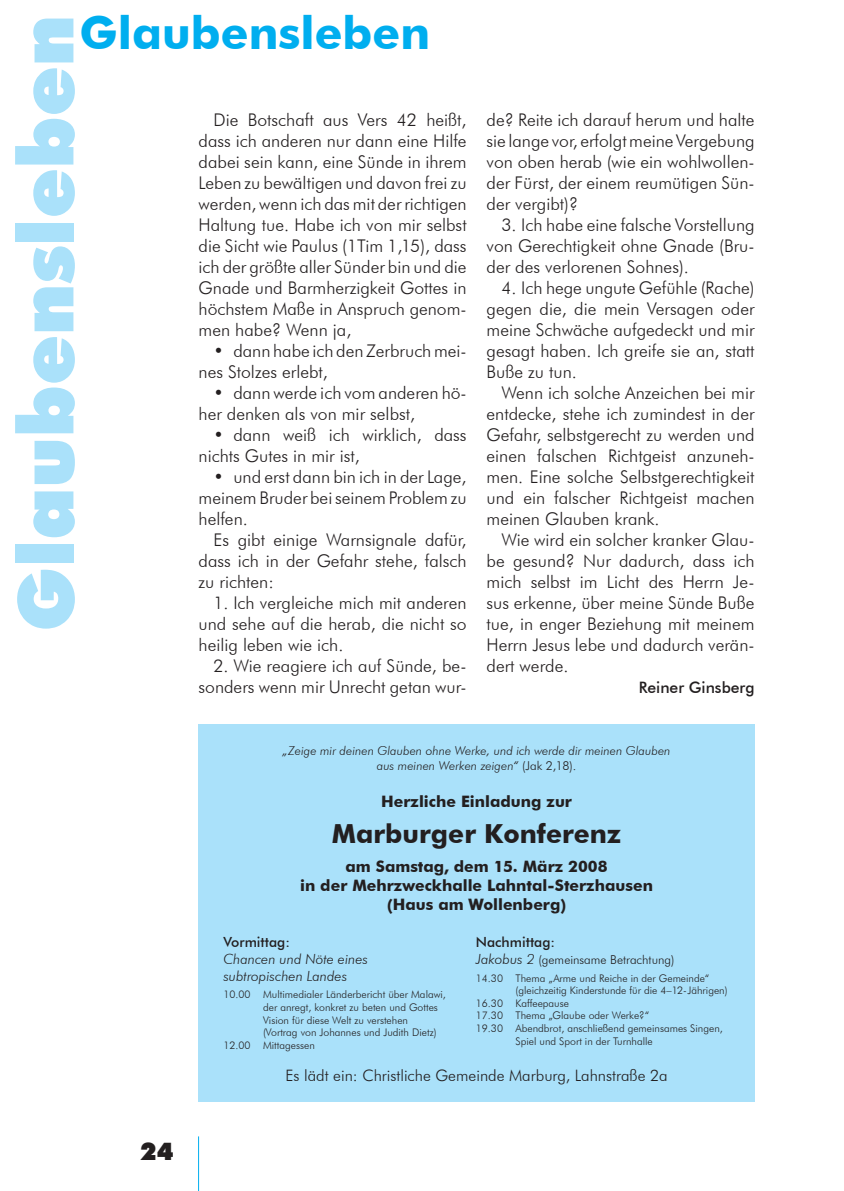
<style>
.page{position:relative;width:844px;height:1191px;background:#fff}
.page>*{position:absolute;margin:0;border:0;box-sizing:border-box;transform-origin:0 0}
.t1{font:900 77px "Futura BT";color:#aae1fa}
.t2{font:700 45.5px "Futura BT";color:#00aeef}
.t3{font:700 26.25px "Futura BT";color:#231f20}
.t4{font:900 24.5px "Futura BT";color:#231f20}
.t5{font:300 17.5px/21px "Futura BT";color:#231f20;text-align:justify}
.t6{font:700 15.75px/18.9px "Futura BT";color:#231f20;text-align:center}
.t7{font:300 15.75px "Futura BT";color:#231f20}
.t8{font:500 15.75px "Futura BT";color:#231f20}
.t9{font:italic 300 14px/16.8px "Futura BT";color:#231f20}
.t10{font:500 14px "Futura BT";color:#231f20}
.t11{font:italic 300 12.25px/14.7px "Futura BT";color:#231f20;text-align:center}
.t12{font:300 12.25px "Futura BT";color:#231f20}
.t13{font:300 10.5px "Futura BT";color:#231f20}
.s1{font-style:normal}
.s2{font-style:italic;font-size:14px}
</style>
<div class="page">
<hr style="left:198px;top:1136px;width:1px;height:55px;background:#00aeef">
<div style="left:198px;top:724px;width:556px;height:377px;background:#aae1fa"></div>
<h2 class="t2" style="left:79px;top:6px;width:352px">Glaubensleben</h2>
<h1 class="t1" style="left:-1px;top:632px;width:618px;rotate:-90deg">Glaubensleben</h1>
<p class="t5" style="left:198px;top:109px;width:269px;text-indent:15px">Die Botschaft aus Vers 42 heißt, dass ich anderen nur dann eine Hilfe dabei sein kann, eine Sünde in ihrem Leben zu bewältigen und davon frei zu werden, wenn ich das mit der richtigen Haltung tue. Habe ich von mir selbst die Sicht wie Paulus (1Tim 1,15), dass ich der größte aller Sünder bin und die Gnade und Barmherzigkeit Gottes in höchstem Maße in Anspruch genom&shy;men habe? Wenn ja,</p>
<p class="t5" style="left:198px;top:340px;width:269px;text-indent:15px">• dann habe ich den Zerbruch mei&shy;nes Stolzes erlebt,</p>
<p class="t5" style="left:198px;top:382px;width:269px;text-indent:15px">• dann werde ich vom anderen hö&shy;her denken als von mir selbst,</p>
<p class="t5" style="left:198px;top:424px;width:269px;text-indent:15px">• dann weiß ich wirklich, dass nichts Gutes in mir ist,</p>
<p class="t5" style="left:198px;top:466px;width:269px;text-indent:15px">• und erst dann bin ich in der Lage, meinem Bruder bei seinem Problem zu helfen.</p>
<p class="t5" style="left:198px;top:529px;width:269px;text-indent:15px">Es gibt einige Warnsignale dafür, dass ich in der Gefahr stehe, falsch zu richten:</p>
<p class="t5" style="left:198px;top:592px;width:269px;text-indent:15px">1. Ich vergleiche mich mit anderen und sehe auf die herab, die nicht so heilig leben wie ich.</p>
<p class="t5" style="left:198px;top:655px;width:269px;text-align:right">2. Wie reagiere ich auf Sünde, be&shy;sonders wenn mir Unrecht getan wur-</p>
<p class="t5" style="left:486px;top:109px;width:269px">de? Reite ich darauf herum und halte sie lange vor, erfolgt meine Vergebung von oben herab (wie ein wohlwollen&shy;der Fürst, der einem reumütigen Sün&shy;der vergibt)?</p>
<p class="t5" style="left:486px;top:214px;width:269px;text-indent:15px">3. Ich habe eine falsche Vorstellung von Gerechtigkeit ohne Gnade (Bru&shy;der des verlorenen Sohnes).</p>
<p class="t5" style="left:486px;top:277px;width:269px;text-indent:15px">4. Ich hege ungute Gefühle (Rache) gegen die, die mein Versagen oder meine Schwäche aufgedeckt und mir gesagt haben. Ich greife sie an, statt Buße zu tun.</p>
<p class="t5" style="left:486px;top:382px;width:269px;text-indent:15px">Wenn ich solche Anzeichen bei mir entdecke, stehe ich zumindest in der Gefahr, selbstgerecht zu werden und einen falschen Richtgeist anzuneh&shy;men. Eine solche Selbstgerechtigkeit und ein falscher Richtgeist machen meinen Glauben krank.</p>
<p class="t5" style="left:486px;top:529px;width:269px;text-indent:15px">Wie wird ein solcher kranker Glau&shy;be gesund? Nur dadurch, dass ich mich selbst im Licht des Herrn Je&shy;sus erkenne, über meine Sünde Buße tue, in enger Beziehung mit meinem Herrn Jesus lebe und dadurch verän&shy;dert werde.</p>
<p class="t8" style="left:638px;top:678px;width:117px">Reiner Ginsberg</p>
<h3 class="t4" style="left:140px;top:1136px;width:35px">24</h3>
<p class="t11" style="left:282px;top:743px;width:389px">„Zeige mir deinen Glauben ohne Werke, und ich werde dir meinen Glauben aus meinen Werken zeigen“ <span class="s1">(Jak 2,18).</span></p>
<p class="t6" style="left:381px;top:791px;width:192px">Herzliche Einladung zur</p>
<h3 class="t3" style="left:332px;top:818px;width:291px">Marburger Konferenz</h3>
<p class="t6" style="left:300px;top:856px;width:354px">am Samstag, dem 15. März 2008<br>in der Mehrzweckhalle Lahntal-Sterzhausen (Haus am Wollenberg)</p>
<p class="t10" style="left:223px;top:933px;width:68px">Vormittag:</p>
<p class="t9" style="left:223px;top:950px;width:146px">Chancen und Nöte eines subtropischen Landes</p>
<p class="t13" style="left:223px;top:988px;width:224px">10.00 Multimedialer Länderbericht über Malawi,</p>
<p class="t13" style="left:263px;top:1001px;width:176px">der anregt, konkret zu beten und Gottes</p>
<p class="t13" style="left:263px;top:1013px;width:146px">Vision für diese Welt zu verstehen</p>
<p class="t13" style="left:263px;top:1026px;width:175px">(Vortrag von Johannes und Judith Dietz)</p>
<p class="t13" style="left:223px;top:1038px;width:93px">12.00 Mittagessen</p>
<p class="t10" style="left:475px;top:933px;width:81px">Nachmittag:</p>
<p class="t12" style="left:475px;top:952px;width:200px"><span class="s2">Jakobus 2</span> (gemeinsame Betrachtung)</p>
<p class="t13" style="left:475px;top:971px;width:235px">14.30 Thema „Arme und Reiche in der Gemeinde“</p>
<p class="t13" style="left:515px;top:984px;width:213px">(gleichzeitig Kinderstunde für die 4–12-Jährigen)</p>
<p class="t13" style="left:475px;top:996px;width:95px">16.30 Kaffeepause</p>
<p class="t13" style="left:475px;top:1009px;width:175px">17.30 Thema „Glaube oder Werke?“</p>
<p class="t13" style="left:475px;top:1022px;width:248px">19.30 Abendbrot, anschließend gemeinsames Singen,</p>
<p class="t13" style="left:515px;top:1034px;width:139px">Spiel und Sport in der Turnhalle</p>
<p class="t7" style="left:285px;top:1065px;width:383px">Es lädt ein: Christliche Gemeinde Marburg, Lahnstraße 2a</p>
</div>
